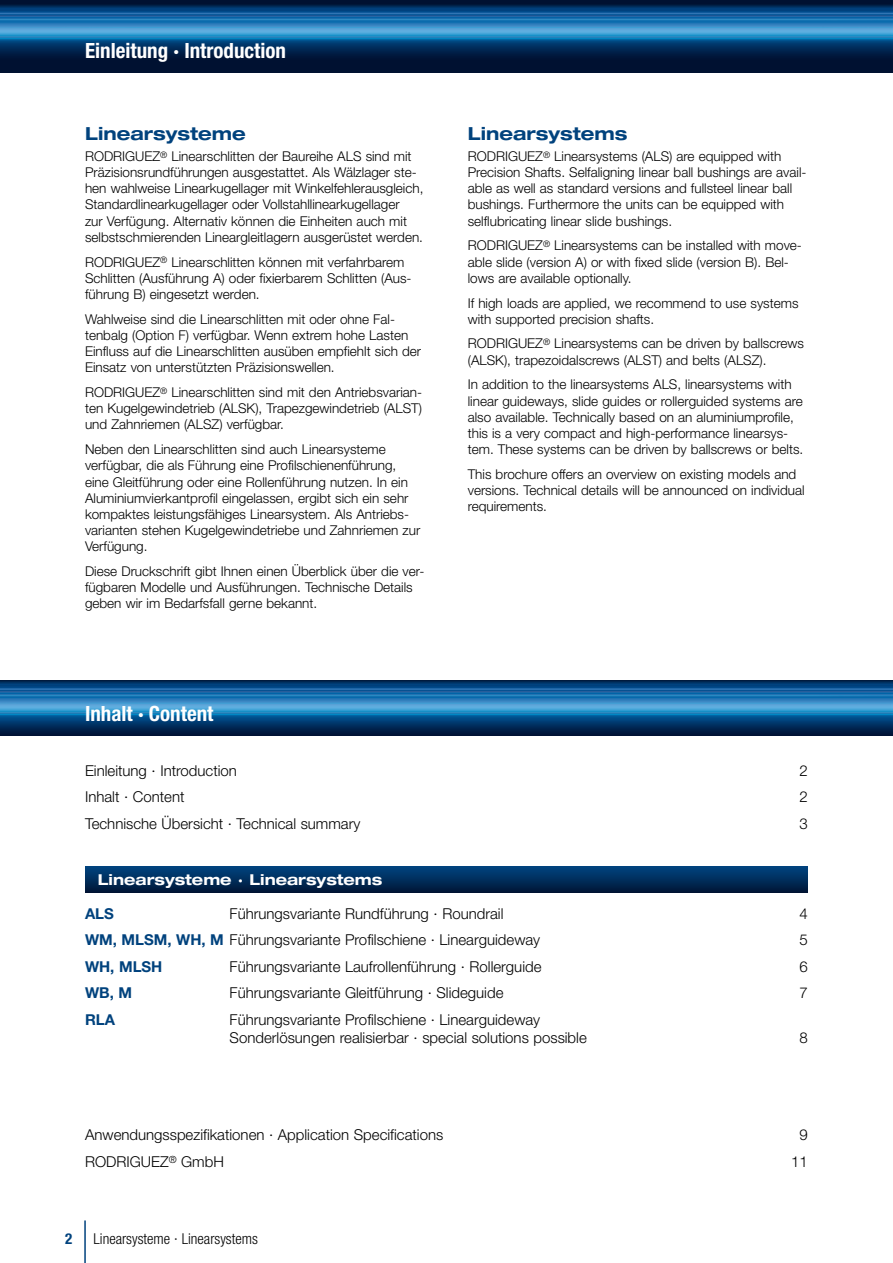
<style>
.page{position:relative;width:893px;height:1263px;background:#fff}
.page>*{position:absolute;margin:0;border:0;box-sizing:border-box;transform-origin:0 0}
.t1{font:700 condensed 21px "Helvetica Neue LT Std";color:#fff}
.t2{font:700 expanded 18px "Helvetica Neue LT Std";color:#00427d}
.t3{font:300 15px/18px "Helvetica Neue LT Std";color:#000}
.t4{font:300 condensed 15px "Helvetica Neue LT Std";color:#000}
.t5{font:700 expanded 15px "Helvetica Neue LT Std";color:#fff}
.t6{font:700 15px "Helvetica Neue LT Std";color:#00427d}
.t7{font:700 condensed 15px "Helvetica Neue LT Std";color:#00427d}
.t8{font:300 13.5px/16.2px "Helvetica Neue LT Std";color:#000}
.s1{font-weight:700;color:#00427d}
</style>
<div class="page">
<hr style="left:84px;top:1220px;width:2px;height:43px;background:#00427d">
<div style="left:0;top:0;width:893px;height:72px;background:#001131"></div>
<img style="left:0;top:5px;width:893px;height:51px">
<svg style="left:85px;top:867px;width:723px;height:25px;background:#002d5b"></svg>
<img style="left:0;top:680px;width:893px;height:56px">
<h1 class="t1" style="left:85px;top:37px;width:203px">Einleitung · Introduction</h1>
<h2 class="t2" style="left:85px;top:123px;width:162px">Linearsysteme</h2>
<p class="t8" style="left:85px;top:148px;width:340px">RODRIGUEZ<sup>®</sup> Linearschlitten der Baureihe ALS sind mit Präzisionsrundführungen ausgestattet. Als Wälzlager ste&shy;hen wahlweise Linearkugellager mit Winkelfehlerausgleich, Standardlinearkugellager oder Vollstahllinearkugellager<br>zur Verfügung. Alternativ können die Einheiten auch mit selbstschmierenden Lineargleitlagern ausgerüstet werden.</p>
<p class="t8" style="left:85px;top:253px;width:328px">RODRIGUEZ<sup>®</sup> Linearschlitten können mit verfahrbarem<br>Schlitten (Ausführung A) oder fixierbarem Schlitten (Aus&shy;führung B) eingesetzt werden.</p>
<p class="t8" style="left:85px;top:310px;width:338px">Wahlweise sind die Linearschlitten mit oder ohne Fal&shy;tenbalg (Option F) verfügbar. Wenn extrem hohe Lasten Einfluss auf die Linearschlitten ausüben empfiehlt sich der Einsatz von unterstützten Präzisionswellen.</p>
<p class="t8" style="left:85px;top:384px;width:339px;text-align:justify">RODRIGUEZ<sup>®</sup> Linearschlitten sind mit den Antriebsvarian&shy;ten Kugelgewindetrieb (ALSK), Trapezgewindetrieb (ALST) und Zahnriemen (ALSZ) verfügbar.</p>
<p class="t8" style="left:85px;top:441px;width:337px">Neben den Linearschlitten sind auch Linearsysteme verfügbar, die als Führung eine Profilschienenführung, eine Gleitführung oder eine Rollenführung nutzen. In ein Aluminiumvierkantprofil eingelassen, ergibt sich ein sehr kompaktes leistungsfähiges Linearsystem. Als Antriebs&shy;varianten stehen Kugelgewindetriebe und Zahnriemen zur Verfügung.</p>
<p class="t8" style="left:85px;top:563px;width:341px">Diese Druckschrift gibt Ihnen einen Überblick über die ver&shy;fügbaren Modelle und Ausführungen. Technische Details geben wir im Bedarfsfall gerne bekannt.</p>
<h1 class="t1" style="left:85px;top:701px;width:130px">Inhalt · Content</h1>
<h2 class="t2" style="left:468px;top:123px;width:161px">Linearsystems</h2>
<p class="t8" style="left:468px;top:148px;width:340px">RODRIGUEZ<sup>®</sup> Linearsystems (ALS) are equipped with Precision Shafts. Selfaligning linear ball bushings are avail&shy;able as well as standard versions and fullsteel linear ball bushings. Furthermore the units can be equipped with selflubricating linear slide bushings.</p>
<p class="t8" style="left:468px;top:237px;width:336px">RODRIGUEZ<sup>®</sup> Linearsystems can be installed with move&shy;able slide (version A) or with fixed slide (version B). Bel&shy;lows are available optionally.</p>
<p class="t8" style="left:468px;top:294px;width:332px">If high loads are applied, we recommend to use systems with supported precision shafts.</p>
<p class="t8" style="left:468px;top:335px;width:338px">RODRIGUEZ<sup>®</sup> Linearsystems can be driven by ballscrews (ALSK), trapezoidalscrews (ALST) and belts (ALSZ).</p>
<p class="t8" style="left:468px;top:376px;width:337px">In addition to the linearsystems ALS, linearsystems with linear guideways, slide guides or rollerguided systems are also available. Technically based on an aluminiumprofile, this is a very compact and high-performance linearsys&shy;tem. These systems can be driven by ballscrews or belts.</p>
<p class="t8" style="left:468px;top:466px;width:338px">This brochure offers an overview on existing models and versions. Technical details will be announced on individual requirements.</p>
<p class="t3" style="left:85px;top:761px;width:153px">Einleitung · Introduction</p>
<p class="t3" style="left:800px;top:761px;width:10px">2</p>
<p class="t3" style="left:85px;top:788px;width:101px">Inhalt · Content</p>
<p class="t3" style="left:800px;top:788px;width:10px">2</p>
<p class="t3" style="left:85px;top:814px;width:277px">Technische Übersicht · Technical summary</p>
<p class="t3" style="left:800px;top:814px;width:10px">3</p>
<p class="t5" style="left:98px;top:870px;width:286px">Linearsysteme · Linearsystems</p>
<p class="t6" style="left:85px;top:904px;width:30px">ALS</p>
<p class="t3" style="left:230px;top:904px;width:275px">Führungsvariante Rundführung · Roundrail</p>
<p class="t3" style="left:800px;top:904px;width:10px">4</p>
<p class="t3" style="left:85px;top:931px;width:457px"><span class="s1">WM, MLSM, WH, M</span> Führungsvariante Profilschiene · Linearguideway</p>
<p class="t3" style="left:800px;top:931px;width:10px">5</p>
<p class="t6" style="left:85px;top:957px;width:79px">WH, MLSH</p>
<p class="t3" style="left:230px;top:957px;width:313px">Führungsvariante Laufrollenführung · Rollerguide</p>
<p class="t3" style="left:800px;top:957px;width:10px">6</p>
<p class="t6" style="left:85px;top:984px;width:49px">WB, M</p>
<p class="t3" style="left:230px;top:984px;width:275px">Führungsvariante Gleitführung · Slideguide</p>
<p class="t3" style="left:800px;top:984px;width:10px">7</p>
<p class="t6" style="left:85px;top:1010px;width:32px">RLA</p>
<p class="t3" style="left:230px;top:1010px;width:359px">Führungsvariante Profilschiene · Linearguideway<br>Sonderlösungen realisierbar · special solutions possible</p>
<p class="t3" style="left:800px;top:1028px;width:10px">8</p>
<p class="t3" style="left:85px;top:1126px;width:360px">Anwendungsspezifikationen · Application Specifications</p>
<p class="t3" style="left:800px;top:1126px;width:10px">9</p>
<p class="t3" style="left:85px;top:1152px;width:140px">RODRIGUEZ<sup>®</sup> GmbH</p>
<p class="t3" style="left:791px;top:1152px;width:18px">11</p>
<p class="t7" style="left:65px;top:1229px;width:9px">2</p>
<p class="t4" style="left:94px;top:1230px;width:166px">Linearsysteme · Linearsystems</p>
</div>
